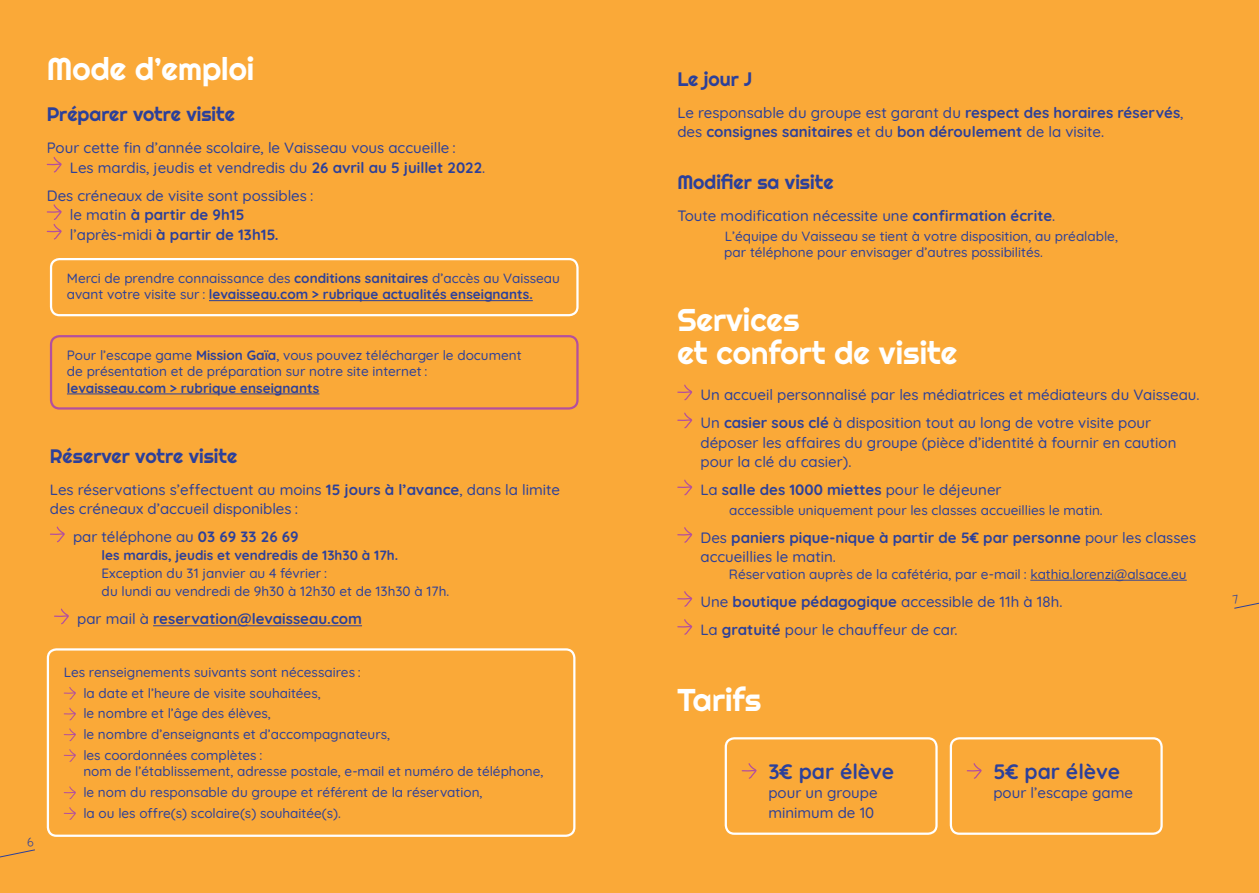
<style>
.page{position:relative;width:1259px;height:893px;background:#faa938}
.page>*{position:absolute;margin:0;border:0;box-sizing:border-box;transform-origin:0 0}
.t1{font:31.5px/33px "Righteous";color:#fff}
.t2{font:700 21px "Quicksand";letter-spacing:-.005em;color:#2c409a}
.t3{font:19.5px "Righteous";color:#2c409a}
.t4{font:500 15px/19.5px "Quicksand";color:#2c409a}
.t5{font:700 15px/19.5px "Quicksand";color:#2c409a}
.t6{font:500 13.5px/20.7px "Quicksand";color:#2c409a}
.t7{font:700 13.5px "Quicksand";color:#2c409a}
.s1{font-weight:700}
.s2{font-weight:500}
</style>
<div class="page">
<div style="left:47px;top:648px;width:528px;height:189px;border:2px solid #fff;border-radius:9px"></div>
<hr style="left:153px;top:625px;width:209px;height:1px;background:#2c409a">
<svg style="left:50px;top:526px;width:15px;height:16px"></svg>
<svg style="left:54px;top:608px;width:15px;height:16px"></svg>
<svg style="left:64px;top:687px;width:12px;height:13px"></svg>
<svg style="left:64px;top:708px;width:12px;height:12px"></svg>
<svg style="left:64px;top:728px;width:12px;height:13px"></svg>
<svg style="left:64px;top:749px;width:12px;height:13px"></svg>
<svg style="left:64px;top:786px;width:12px;height:13px"></svg>
<svg style="left:64px;top:807px;width:12px;height:13px"></svg>
<hr style="left:1030px;top:580px;width:156px;height:1px;background:#2c409a">
<svg style="left:677px;top:385px;width:15px;height:15px"></svg>
<svg style="left:677px;top:413px;width:15px;height:15px"></svg>
<svg style="left:677px;top:480px;width:15px;height:15px"></svg>
<svg style="left:677px;top:527px;width:15px;height:16px"></svg>
<svg style="left:677px;top:591px;width:15px;height:16px"></svg>
<svg style="left:677px;top:619px;width:15px;height:16px"></svg>
<svg style="left:47px;top:157px;width:15px;height:16px"></svg>
<svg style="left:47px;top:204px;width:15px;height:36px"></svg>
<hr style="left:209px;top:300px;width:324px;height:1px;background:#2c409a">
<div style="left:50px;top:258px;width:528px;height:58px;border:2px solid #fff;border-radius:9px"></div>
<div style="left:949px;top:737px;width:213px;height:98px;border:2px solid #fff;border-radius:9px"></div>
<div style="left:724px;top:737px;width:213px;height:98px;border:2px solid #fff;border-radius:9px"></div>
<svg style="left:966px;top:763px;width:15px;height:16px"></svg>
<svg style="left:741px;top:763px;width:15px;height:16px"></svg>
<hr style="left:67px;top:394px;width:252px;height:1px;background:#2c409a">
<div style="left:50px;top:335px;width:528px;height:75px;border:2px solid #b44f9e;border-radius:9px"></div>
<svg style="left:0;top:849px;width:35px;height:9px"></svg>
<svg style="left:1234px;top:602px;width:25px;height:7px"></svg>
<h1 class="t1" style="left:47px;top:52px;width:209px">Mode d’emploi</h1>
<h3 class="t3" style="left:47px;top:102px;width:190px">Préparer votre visite</h3>
<p class="t4" style="left:70px;top:136px;width:417px;text-indent:-23px">Pour cette fin d’année scolaire, le Vaisseau vous accueille :<br>Les mardis, jeudis et vendredis du <span class="s1">26 avril au 5 juillet 2022</span>.</p>
<p class="t4" style="left:70px;top:184px;width:245px;text-indent:-23px">Des créneaux de visite sont possibles : le matin <span class="s1">à partir de 9h15 </span>l’après-midi <span class="s1">à partir de 13h15.</span></p>
<p class="t6" style="left:67px;top:268px;width:494px;line-height:16.5px">Merci de prendre connaissance des <span class="s1">conditions sanitaires</span> d’accès au Vaisseau avant votre visite sur : <span class="s1">levaisseau.com &gt; rubrique actualités enseignants.</span></p>
<p class="t6" style="left:67px;top:345px;width:456px;line-height:16.5px">Pour l’escape game <span class="s1">Mission Gaïa</span>, vous pouvez télécharger le document de présentation et de préparation sur notre site internet :</p>
<p class="t7" style="left:67px;top:377px;width:254px">levaisseau.com &gt; rubrique enseignants</p>
<h3 class="t3" style="left:50px;top:443px;width:189px">Réserver votre visite</h3>
<p class="t4" style="left:50px;top:478px;width:512px">Les réservations s’effectuent au moins <span class="s1">15 jours à l’avance</span>, dans la limite des créneaux d’accueil disponibles :</p>
<p class="t4" style="left:73px;top:526px;width:227px">par téléphone au <span class="s1">03 69 33 26 69</span></p>
<p class="t7" style="left:102px;top:545px;width:298px">les mardis, jeudis et vendredis de 13h30 à 17h.</p>
<p class="t6" style="left:102px;top:563px;width:349px;line-height:18px">Exception du 31 janvier au 4 février :<br>du lundi au vendredi de 9h30 à 12h30 et de 13h30 à 17h.</p>
<p class="t5" style="left:77px;top:608px;width:286px"><span class="s2">par mail à</span> reservation@levaisseau.com</p>
<p class="t6" style="left:83px;top:660px;width:308px;text-indent:-20px">Les renseignements suivants sont nécessaires :<br>la date et l’heure de visite souhaitées,<br>le nombre et l’âge des élèves,<br>le nombre d’enseignants et d’accompagnateurs, les coordonnées complètes :</p>
<p class="t6" style="left:83px;top:760px;width:462px">nom de l’établissement, adresse postale, e-mail et numéro de téléphone, le nom du responsable du groupe et référent de la réservation,<br>la ou les offre(s) scolaire(s) souhaitée(s).</p>
<h3 class="t3" style="left:677px;top:66px;width:76px">Le jour J</h3>
<p class="t5" style="left:677px;top:101px;width:508px"><span class="s2">Le responsable du groupe est garant du</span> respect des horaires réservés<span class="s2">, des</span> consignes sanitaires <span class="s2">et du</span> bon déroulement <span class="s2">de la visite.</span></p>
<h3 class="t3" style="left:677px;top:170px;width:158px">Modifier sa visite</h3>
<p class="t4" style="left:677px;top:205px;width:379px">Toute modification nécessite une <span class="s1">confirmation écrite</span>.</p>
<p class="t6" style="left:724px;top:226px;width:395px;line-height:16.5px">L’équipe du Vaisseau se tient à votre disposition, au préalable, par téléphone pour envisager d’autres possibilités.</p>
<h1 class="t1" style="left:677px;top:303px;width:282px">Services<br>et confort de visite</h1>
<p class="t4" style="left:700px;top:379px;width:500px;line-height:28px">Un accueil personnalisé par les médiatrices et médiateurs du Vaisseau.<br>Un <span class="s1">casier sous clé</span> à disposition tout au long de votre visite pour</p>
<p class="t4" style="left:700px;top:431px;width:477px">déposer les affaires du groupe (pièce d’identité à fournir en caution pour la clé du casier).</p>
<p class="t5" style="left:700px;top:479px;width:303px"><span class="s2">La</span> salle des 1000 miettes <span class="s2">pour le déjeuner</span></p>
<p class="t6" style="left:729px;top:498px;width:375px">accessible uniquement pour les classes accueillies le matin.</p>
<p class="t5" style="left:700px;top:526px;width:497px"><span class="s2">Des</span> paniers pique-nique à partir de 5€ par personne <span class="s2">pour les classes accueillies le matin.</span></p>
<p class="t6" style="left:729px;top:562px;width:459px">Réservation auprès de la cafétéria, par e-mail : kathia.lorenzi@alsace.eu</p>
<p class="t4" style="left:700px;top:586px;width:363px;line-height:28px">Une <span class="s1">boutique pédagogique</span> accessible de 11h à 18h.<br>La <span class="s1">gratuité</span> pour le chauffeur de car.</p>
<h1 class="t1" style="left:677px;top:683px;width:86px">Tarifs</h1>
<h2 class="t2" style="left:768px;top:755px;width:127px">3€ par élève</h2>
<p class="t4" style="left:768px;top:782px;width:111px">pour un groupe minimum de 10</p>
<h2 class="t2" style="left:993px;top:755px;width:128px">5€ par élève</h2>
<p class="t4" style="left:993px;top:782px;width:141px">pour l’escape game</p>
</div>
